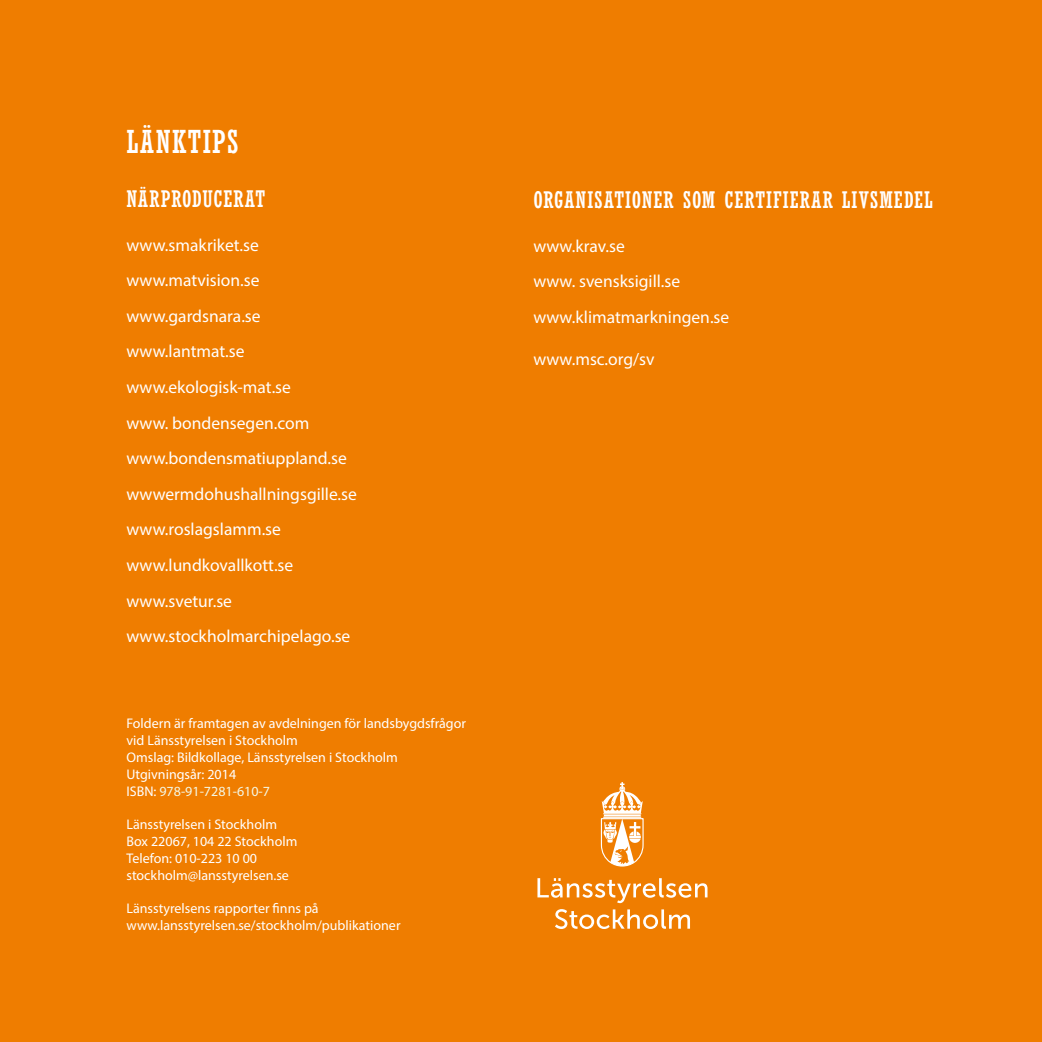
<style>
.page{position:relative;width:1042px;height:1042px;background:#ef7d00}
.page>*{position:absolute;margin:0;border:0;box-sizing:border-box;transform-origin:0 0}
.t1{font:condensed 31.5px "Rockwell";letter-spacing:.045em;color:#fff}
.t2{font:condensed 22.75px "Rockwell";letter-spacing:.04em;color:#fff}
.t3{font:17.5px/35.5px "Myriad Pro";color:#fff}
.t4{font:14px/16.8px "Myriad Pro";color:#fff}
.s1{color:#f4f7e4}
</style>
<div class="page">
<svg style="left:537px;top:878px;width:170px;height:25px"></svg>
<svg style="left:555px;top:909px;width:135px;height:20px"></svg>
<svg style="left:600px;top:782px;width:44px;height:85px"></svg>
<hr style="left:604px;top:814px;width:37px;height:2px;background:#fff">
<h1 class="t1" style="left:126px;top:123px;width:114px">LÄNKTIPS</h1>
<h2 class="t2" style="left:126px;top:186px;width:140px">NÄRPRODUCERAT</h2>
<p class="t3" style="left:126px;top:227px;width:232px">www.smakriket.se www.matvision.se www.gardsnara.se www.lantmat.se www.ekologisk-mat.se<br>www. bondensegen.com www.bondensmatiuppland.se wwwermdohushallningsgille.se www.roslagslamm.se www.lundkovallkott.se www.svetur.se www.stockholmarchipelago.se</p>
<p class="t4" style="left:126px;top:715px;width:341px">Foldern är framtagen av avdelningen för landsbygdsfrågor vid Länsstyrelsen i Stockholm<br>Omslag: Bildkollage, Länsstyrelsen i Stockholm Utgivningsår: 2014<br>ISBN: <span class="s1">978-91-7281-610-7</span></p>
<p class="t4" style="left:126px;top:816px;width:172px">Länsstyrelsen i Stockholm<br>Box 22067, 104 22 Stockholm<br>Telefon: 010-223 10 00 stockholm@lansstyrelsen.se</p>
<p class="t4" style="left:126px;top:900px;width:275px">Länsstyrelsens rapporter finns på www.lansstyrelsen.se/stockholm/publikationer</p>
<h2 class="t2" style="left:533px;top:187px;width:401px">ORGANISATIONER SOM CERTIFIERAR LIVSMEDEL</h2>
<p class="t3" style="left:533px;top:228px;width:197px">www.krav.se<br>www. svensksigill.se www.klimatmarkningen.se</p>
<p class="t3" style="left:533px;top:341px;width:123px">www.msc.org/sv</p>
</div>
